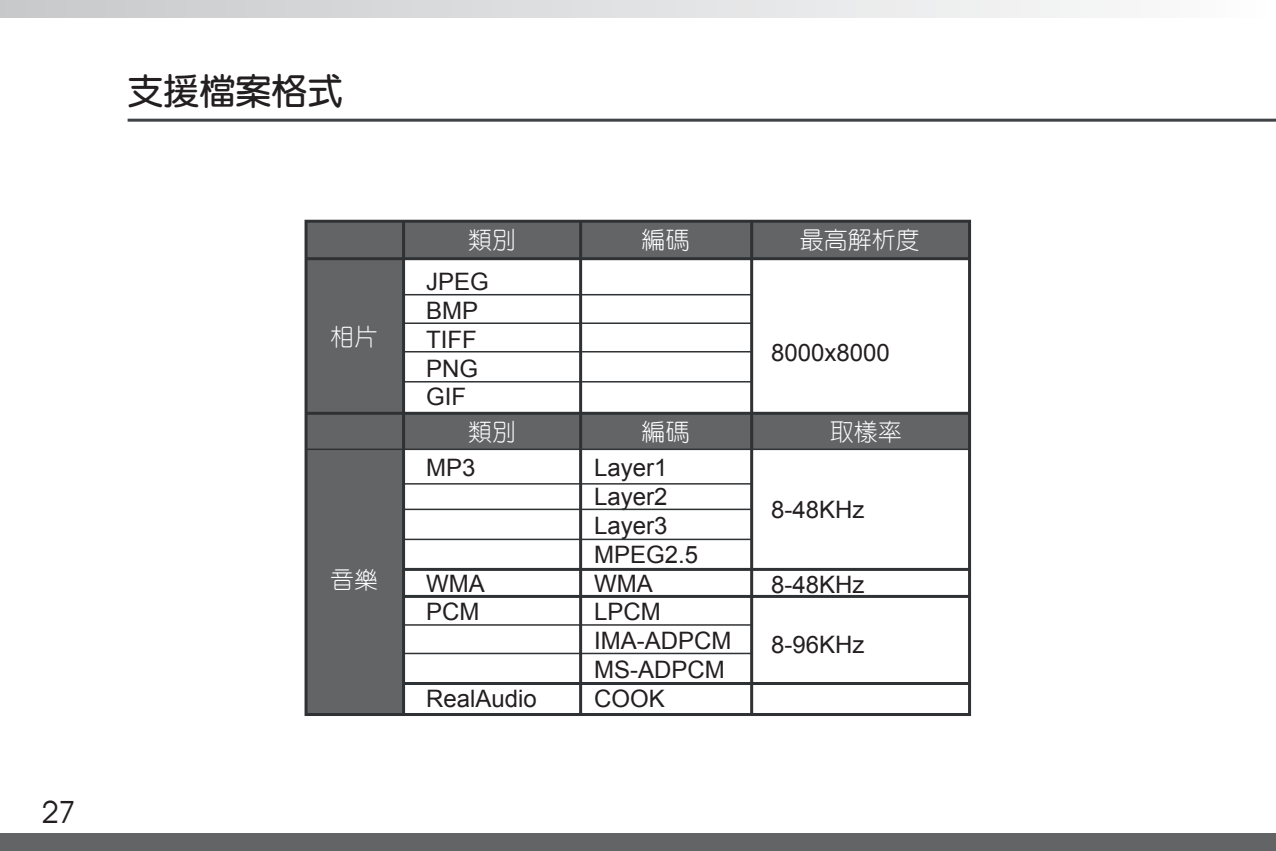
<style>
.page{position:relative;width:1276px;height:851px;background:#fff}
.page>*{position:absolute;margin:0;border:0;box-sizing:border-box;transform-origin:0 0}
.t1{font:700 36px "Yen Round";color:#231f20}
.t2{font:30px "Avian";color:#231f20}
.t3{font:24px/28.8px "Arial";color:#231f20}
.t4{font:300 24px "Yen Round";color:#fff}
</style>
<div class="page">
<div style="left:0;top:833px;width:1276px;height:17px;background:#636466"></div>
<div style="left:306px;top:221px;width:664px;height:38px;background:#636466"></div>
<div style="left:306px;top:412px;width:664px;height:37px;background:#636466"></div>
<div style="left:306px;top:221px;width:98px;height:493px;background:#636466"></div>
<hr style="left:306px;top:257px;width:663px;height:3px;background:#2f3234">
<hr style="left:403px;top:294px;width:349px;height:1px;background:#2f3234">
<hr style="left:403px;top:322px;width:349px;height:2px;background:#2f3234">
<hr style="left:403px;top:351px;width:349px;height:1px;background:#2f3234">
<hr style="left:403px;top:381px;width:349px;height:1px;background:#2f3234">
<hr style="left:403px;top:483px;width:349px;height:1px;background:#2f3234">
<hr style="left:403px;top:508px;width:349px;height:2px;background:#2f3234">
<hr style="left:403px;top:538px;width:349px;height:2px;background:#2f3234">
<hr style="left:403px;top:624px;width:349px;height:1px;background:#2f3234">
<hr style="left:403px;top:652px;width:349px;height:2px;background:#2f3234">
<hr style="left:306px;top:448px;width:663px;height:2px;background:#2f3234">
<hr style="left:306px;top:412px;width:663px;height:3px;background:#2f3234">
<hr style="left:403px;top:568px;width:566px;height:3px;background:#2f3234">
<hr style="left:403px;top:595px;width:566px;height:3px;background:#2f3234">
<hr style="left:403px;top:682px;width:566px;height:3px;background:#2f3234">
<div style="left:304px;top:220px;width:667px;height:495px;border:3px solid #2f3234"></div>
<hr style="left:402px;top:221px;width:3px;height:492px;background:#2f3234">
<hr style="left:579px;top:221px;width:3px;height:492px;background:#2f3234">
<hr style="left:750px;top:221px;width:3px;height:494px;background:#2f3234">
<div style="left:0;top:0;width:1276px;height:17px;background:linear-gradient(to right,#c7c8ca,#fcfcfd)"></div>
<hr style="left:128px;top:119px;width:1148px;height:3px;background:#414446">
<p class="t2" style="left:42px;top:793px;width:35px">27</p>
<h1 class="t1" style="left:128px;top:74px;width:217px">支援檔案格式</h1>
<p class="t4" style="left:330px;top:325px;width:49px">相片</p>
<p class="t4" style="left:330px;top:568px;width:49px">音樂</p>
<p class="t4" style="left:468px;top:227px;width:49px">類別</p>
<p class="t4" style="left:641px;top:227px;width:49px">編碼</p>
<p class="t4" style="left:799px;top:227px;width:121px">最高解析度</p>
<p class="t3" style="left:426px;top:267px;width:64px">JPEG<br>BMP<br>TIFF<br>PNG<br>GIF</p>
<p class="t3" style="left:771px;top:338px;width:120px">8000x8000</p>
<p class="t4" style="left:468px;top:419px;width:49px">類別</p>
<p class="t4" style="left:641px;top:419px;width:49px">編碼</p>
<p class="t4" style="left:829px;top:419px;width:73px">取樣率</p>
<p class="t3" style="left:426px;top:453px;width:51px">MP3</p>
<p class="t3" style="left:594px;top:453px;width:139px">Layer1<br>Layer2<br>Layer3<br>MPEG2.5<br>WMA<br>LPCM<br>IMA-ADPCM<br>MS-ADPCM<br>COOK</p>
<p class="t3" style="left:771px;top:495px;width:95px">8-48KHz</p>
<p class="t3" style="left:426px;top:569px;width:60px">WMA<br>PCM</p>
<p class="t3" style="left:771px;top:570px;width:95px">8-48KHz</p>
<p class="t3" style="left:771px;top:630px;width:95px">8-96KHz</p>
<p class="t3" style="left:426px;top:684px;width:112px">RealAudio</p>
</div>
